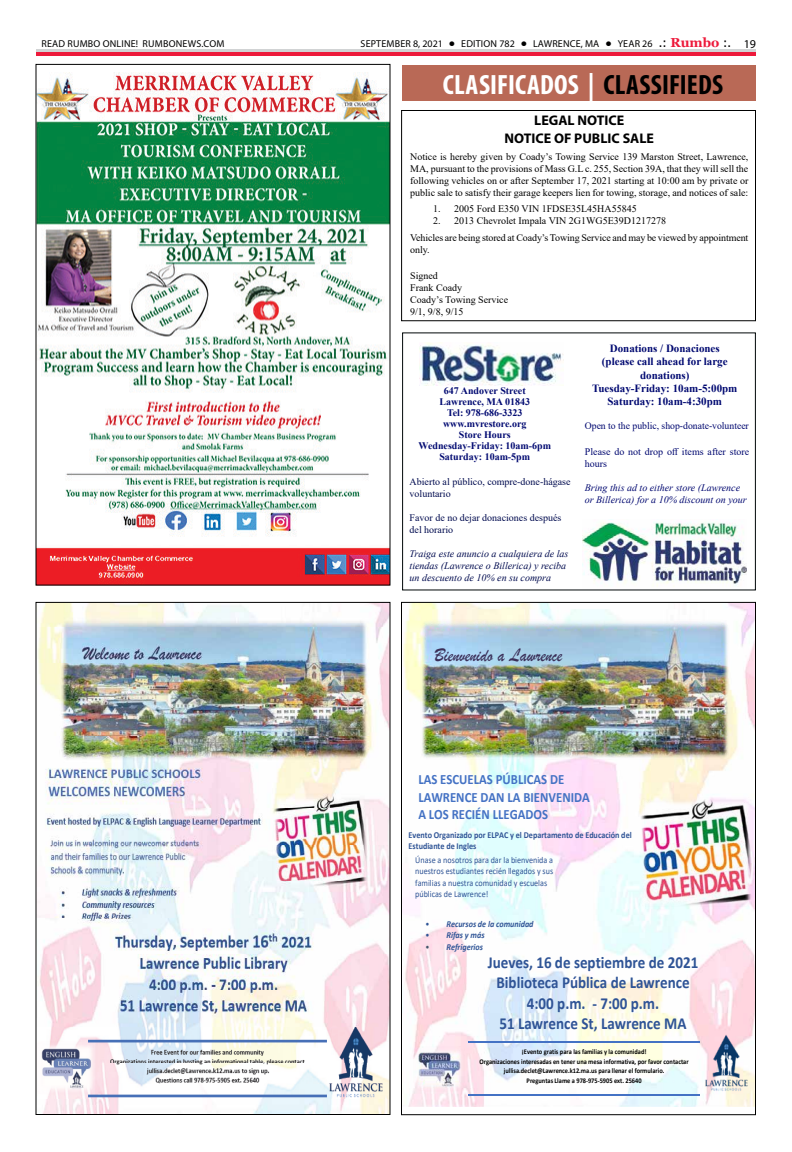
<style>
.page{position:relative;width:792px;height:1152px;background:#fff}
.page>*{position:absolute;margin:0;border:0;box-sizing:border-box;transform-origin:0 0}
.t1{font:700 condensed 28px "Myriad Pro";letter-spacing:.01em;color:#fff}
.t2{font:19.4px "Brush Script";color:#3b3059;scale:.89 1}
.t3{font:700 16.8px/20.5px "Calibri";color:#2f5496;text-align:center;scale:.89 1}
.t4{font:700 14.2px/17.4px "Calibri";color:#4472c4;scale:.89 1}
.t5{font:700 14px/18px "Myriad Pro";color:#000;text-align:center}
.t6{font:700 11px/13.2px "Times New Roman";color:#000971;text-align:center}
.t7{font:10px/12px "Times New Roman";color:#000}
.t8{font:700 10px/11px "Times New Roman";color:#000971;text-align:center}
.t9{font:italic 10px/12px "Times New Roman";color:#000b4f}
.t10{font:10px/12px "Times New Roman";color:#000b4f}
.t11{font:10px "Myriad Pro";letter-spacing:.02em;color:#000}
.t12{font:10px/12px "Times New Roman";color:#000870}
.t13{font:italic 10px/12px "Times New Roman";color:#000870}
.t14{font:9.1px/11px "Calibri";color:#2f5496;scale:.89 1}
.t15{font:700 9.1px/11px "Calibri";color:#2f5496;scale:.89 1}
.t16{font:italic 700 9.1px "Calibri";color:#2f5496;scale:.89 1}
.t17{font:700 7.1px/9.4px "Calibri";color:#000;text-align:center;scale:.89 1}
.s1{font-family:"Tahoma";font-weight:700;color:#fff}
.s2{font-family:"Tahoma";font-size:12px}
.s3{font-family:"Georgia";font-weight:700;font-size:13px;color:#ed1a3b}
.s4{font-size:12px}
.s5{color:#000}
.s6{font-weight:400;font-style:normal}
.s7{font-weight:400;font-style:normal;color:#44546a}
</style>
<div class="page">
<hr style="left:36px;top:52px;width:720px;height:4px;background:#ed1a3b">
<hr style="left:36px;top:49px;width:720px;height:3px;background:#d1d3d4">
<div style="left:401px;top:110px;width:355px;height:211px;border:1px solid #000"></div>
<div style="left:402px;top:65px;width:354px;height:36px;background:#b96956"></div>
<img style="left:38px;top:72px;width:350px;height:512px">
<img style="left:38px;top:604px;width:350px;height:509px">
<img style="left:403px;top:604px;width:351px;height:502px">
<img style="left:421px;top:620px;width:308px;height:140px">
<img style="left:640px;top:797px;width:112px;height:110px">
<hr style="left:469px;top:1041px;width:231px;height:2px;background:#4472c4">
<hr style="left:469px;top:1094px;width:231px;height:2px;background:#4472c4">
<img style="left:413px;top:1046px;width:52px;height:45px">
<img style="left:699px;top:1034px;width:52px;height:57px">
<div style="left:402px;top:332px;width:354px;height:258px;border:1px solid #000708"></div>
<img style="left:583px;top:519px;width:163px;height:70px">
<img style="left:419px;top:342px;width:144px;height:44px">
<p class="t11" style="left:41px;top:37px;width:185px">READ RUMBO ONLINE! RUMBONEWS.COM</p>
<p class="t11" style="left:361px;top:37px;width:397px">SEPTEMBER 8, 2021 <span class="s1">•</span> EDITION 782 <span class="s1">•</span> LAWRENCE, MA <span class="s1">•</span> YEAR 26 <span class="s2">.:</span> <span class="s3">Rumbo</span> <span class="s2">:.</span> <span class="s4">19</span></p>
<h1 class="t1" style="left:443px;top:68px;width:282px">CLASIFICADOS | <span class="s5">CLASSIFIEDS</span></h1>
<h3 class="t5" style="left:504px;top:111px;width:151px">LEGAL NOTICE<br>NOTICE OF PUBLIC SALE</h3>
<p class="t7" style="left:410px;top:150px;width:340px;text-align:justify">Notice is hereby given by Coady’s Towing Service 139 Marston Street, Lawrence, MA, pursuant to the provisions of Mass G.L c. 255, Section 39A, that they will sell the following vehicles on or after September 17, 2021 starting at 10:00 am by private or public sale to satisfy their garage keepers lien for towing, storage, and notices of sale:</p>
<p class="t7" style="left:433px;top:203px;width:205px">1. 2005 Ford E350 VIN 1FDSE35L45HA55845</p>
<p class="t7" style="left:410px;top:212px;width:340px;line-height:16.5px;text-indent:23px">2. 2013 Chevrolet Impala VIN 2G1WG5E39D1217278<br>Vehicles are being stored at Coady’s Towing Service and may be viewed by appointment</p>
<p class="t7" style="left:410px;top:243px;width:21px">only.</p>
<p class="t7" style="left:410px;top:270px;width:99px">Signed<br>Frank Coady<br>Coady’s Towing Service<br>9/1, 9/8, 9/15</p>
<p class="t8" style="left:419px;top:385px;width:134px">647 Andover Street<br>Lawrence, MA 01843<br>Tel: 978-686-3323 www.mvrestore.org<br>Store Hours<br>Wednesday-Friday: 10am-6pm<br>Saturday: 10am-5pm</p>
<p class="t10" style="left:410px;top:476px;width:163px">Abierto al público, compre-done-hágase voluntario</p>
<p class="t10" style="left:410px;top:512px;width:153px">Favor de no dejar donaciones después del horario</p>
<p class="t9" style="left:410px;top:548px;width:160px">Traiga este anuncio a cualquiera de las tiendas (Lawrence o Billerica) y reciba un descuento de 10% en su compra</p>
<p class="t6" style="left:592px;top:342px;width:147px">Donations / Donaciones<br>(please call ahead for large donations)<br>Tuesday-Friday: 10am-5:00pm<br>Saturday: 10am-4:30pm</p>
<p class="t12" style="left:585px;top:419px;width:166px">Open to the public, shop-donate-volunteer</p>
<p class="t12" style="left:585px;top:445px;width:166px">Please do not drop off items after store hours</p>
<p class="t13" style="left:585px;top:482px;width:163px">Bring this ad to either store (Lawrence or Billerica) for a 10% discount on your</p>
<h2 class="t2" style="left:434px;top:643px;width:145px">Bienvenido a Lawrence</h2>
<h3 class="t4" style="left:418px;top:771px;width:194px">LAS ESCUELAS PÚBLICAS DE<br>LAWRENCE DAN LA BIENVENIDA<br>A LOS RECIÉN LLEGADOS</h3>
<p class="t15" style="left:409px;top:830px;width:252px">Evento Organizado por ELPAC y el Departamento de Educación del<br>Estudiante de Ingles</p>
<p class="t14" style="left:415px;top:855px;width:157px">Únase a nosotros para dar la bienvenida a nuestros estudiantes recién llegados y sus familias a nuestra comunidad y escuelas públicas de Lawrence!</p>
<p class="t16" style="left:426px;top:918px;width:123px"><span class="s6">•</span> Recursos de la comunidad</p>
<p class="t16" style="left:426px;top:929px;width:68px"><span class="s6">•</span> Rifas y más</p>
<p class="t16" style="left:426px;top:940px;width:66px"><span class="s7">•</span> Refrigerios</p>
<h3 class="t3" style="left:488px;top:952px;width:238px">Jueves, 16 de septiembre de 2021<br>Biblioteca Pública de Lawrence<br>4:00 p.m. - 7:00 p.m.<br>51 Lawrence St, Lawrence MA</h3>
<p class="t17" style="left:479px;top:1047px;width:236px">¡Evento gratis para las familias y la comunidad!<br>Organizaciones interesadas en tener una mesa informativa, por favor contactar jullisa.declet@Lawrence.k12.ma.us para llenar el formulario.<br>Preguntas Llame a 978-975-5905 ext. 25640</p>
</div>
